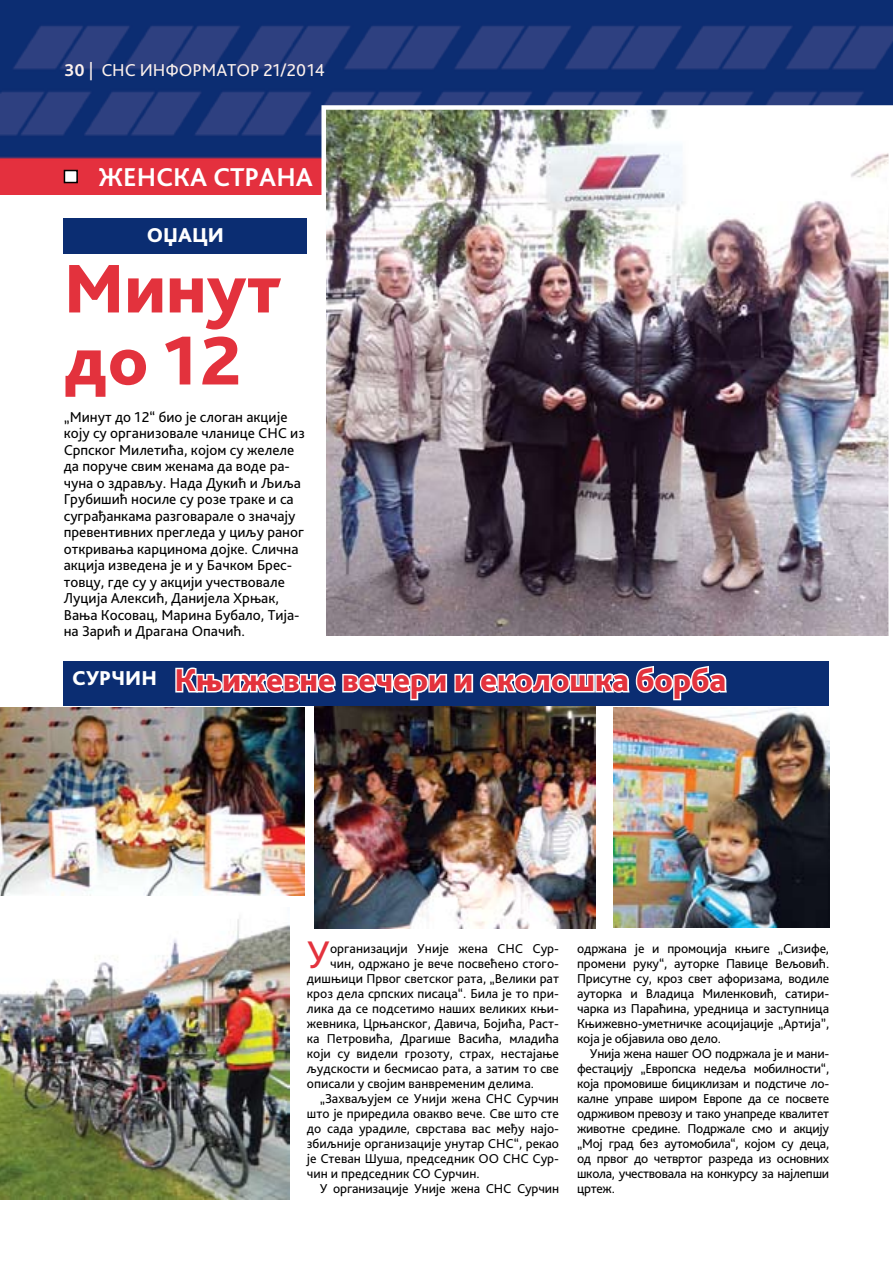
<style>
.page{position:relative;width:893px;height:1263px;background:#fff}
.page>*{position:absolute;margin:0;border:0;box-sizing:border-box;transform-origin:0 0}
.t1{font:800 72px/72px "Bliss Pro";color:#e3323d}
.t2{font:40.35px "Bliss Pro";color:#e3323d}
.t3{font:800 33px "Bliss Pro";color:#e3323d}
.t4{font:700 27px "Bliss Pro";color:#fff}
.t5{font:800 21px "Bliss Pro";letter-spacing:.155em;color:#fff}
.t6{font:18px "Bliss Pro";color:#fdf1ec}
.t7{font:15px/16.5px "Bliss Pro";color:#000}
.t8{font:13.5px/15px "Bliss Pro";color:#000;text-align:justify}
.s1{font-weight:700}
</style>
<div class="page">
<img style="left:1px;top:0;width:892px;height:194px">
<div style="left:64px;top:171px;width:13px;height:12px;background:#fff"></div>
<div style="left:64px;top:170px;width:14px;height:13px;border:2px solid #000"></div>
<img style="left:326px;top:110px;width:562px;height:525px">
<div style="left:321px;top:105px;width:572px;height:538px;border:4px solid #fff"></div>
<div style="left:64px;top:218px;width:243px;height:36px;background:#0b2d72"></div>
<div style="left:64px;top:661px;width:765px;height:45px;background:#0b2d72"></div>
<svg style="left:175px;top:665px;width:552px;height:36px"></svg>
<img style="left:314px;top:707px;width:281px;height:221px">
<img style="left:0;top:919px;width:289px;height:280px">
<img style="left:614px;top:708px;width:215px;height:219px">
<img style="left:0;top:707px;width:305px;height:188px">
<h3 class="t6" style="left:64px;top:59px;width:262px"><span class="s1">30</span> | СНС ИНФОРМАТОР 21/2014</h3>
<h3 class="t4" style="left:98px;top:160px;width:216px">ЖЕНСКА СТРАНА</h3>
<h3 class="t5" style="left:147px;top:222px;width:79px">Оџаци</h3>
<h1 class="t1" style="left:64px;top:251px;width:220px">Минут до 12</h1>
<p class="t7" style="left:64px;top:408px;width:242px">„Минут до 12“ био је слоган акције коју су организовале чланице СНС из Српског Милетића, којом су желеле да поруче свим женама да воде ра&shy;чуна о здрављу. Нада Дукић и Љиља Грубишић носиле су розе траке и са суграђанкама разговарале о значају превентивних прегледа у циљу раног откривања карцинома дојке. Слична акција изведена је и у Бачком Брес&shy;товцу, где су у акцији учествовале Луција Алексић, Данијела Хрњак, Вања Косовац, Марина Бубало, Тија&shy;на Зарић и Драгана Опачић.</p>
<h3 class="t3" style="left:72px;top:659px;width:656px"><sup>Сурчин</sup> Књижевне вечери и еколошка борба</h3>
<h2 class="t2" style="left:307px;top:930px;width:25px">У</h2>
<p class="t8" style="left:330px;top:941px;width:230px">организацији Уније жена СНС Сур-</p>
<p class="t8" style="left:330px;top:956px;width:230px">чин, одржано је вече посвећено стого-</p>
<p class="t8" style="left:307px;top:971px;width:254px">дишњици Првог светског рата, „Велики рат</p>
<p class="t8" style="left:307px;top:986px;width:254px">кроз дела српских писаца“. Била је то при-</p>
<p class="t8" style="left:307px;top:1001px;width:254px">лика да се подсетимо наших великих књи-</p>
<p class="t8" style="left:307px;top:1016px;width:254px">жевника, Црњанског, Давича, Бојића, Раст-</p>
<p class="t8" style="left:307px;top:1031px;width:254px">ка Петровића, Драгише Васића, младића</p>
<p class="t8" style="left:307px;top:1046px;width:254px">који су видели грозоту, страх, нестајање</p>
<p class="t8" style="left:307px;top:1061px;width:254px">људскости и бесмисао рата, а затим то све</p>
<p class="t8" style="left:307px;top:1076px;width:229px">описали у својим ванвременим делима.</p>
<p class="t8" style="left:320px;top:1091px;width:241px">„Захваљујем се Унији жена СНС Сурчин</p>
<p class="t8" style="left:307px;top:1106px;width:254px">што је приредила овакво вече. Све што сте</p>
<p class="t8" style="left:307px;top:1121px;width:254px">до сада урадиле, сврстава вас међу најо-</p>
<p class="t8" style="left:307px;top:1136px;width:254px">збиљније организације унутар СНС“, рекао</p>
<p class="t8" style="left:307px;top:1151px;width:254px">је Стеван Шуша, председник ОО СНС Сур-</p>
<p class="t8" style="left:307px;top:1166px;width:174px">чин и председник СО Сурчин.</p>
<p class="t8" style="left:320px;top:1181px;width:241px">У организације Уније жена СНС Сурчин</p>
<p class="t8" style="left:577px;top:941px;width:254px">одржана је и промоција књиге „Сизифе, промени руку“, ауторке Павице Вељовић.<br>Присутне су, кроз свет афоризама, водиле ауторка и Владица Миленковић, сатири&shy;чарка из Параћина, уредница и заступница Књижевно-уметничке асоцијације „Артија”, која је објавила ово дело.</p>
<p class="t8" style="left:577px;top:1046px;width:254px;text-indent:13px">Унија жена нашег ОО подржала је и мани&shy;фестацију „Европска недеља мобилности“, која промовише бициклизам и подстиче ло&shy;калне управе широм Европе да се посвете одрживом превозу и тако унапреде квалитет животне средине. Подржале смо и акцију „Moj грaд бeз aутoмoбилa“, којом су дeцa, од првог до четвртог разреда из oснoвних шкoлa, учeствoвaлa нa кoнкурсу зa нajлeпши цртeж.</p>
</div>
